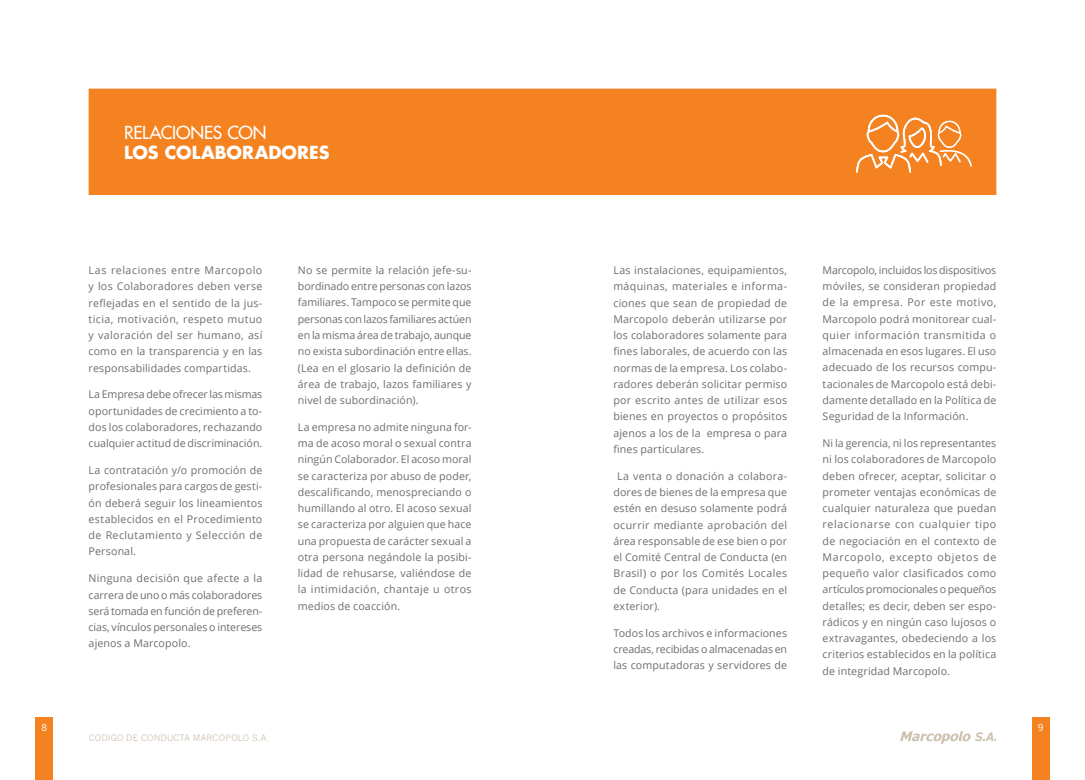
<style>
.page{position:relative;width:1085px;height:780px;background:#fff}
.page>*{position:absolute;margin:0;border:0;box-sizing:border-box;transform-origin:0 0}
.t1{font:700 17.5px "Futura Std";color:#fff}
.t2{font:500 17.5px "Futura Std";letter-spacing:-.015em;color:#fff}
.t3{font:10.62px/16.2px "Open Sans";letter-spacing:.015em;color:#6c6d70;text-align:justify}
.t4{font:10px "Open Sans";color:#fff}
.t5{font:8.75px "News Gothic";letter-spacing:.015em;color:#cdc1af}
</style>
<div class="page">
<div style="left:1031px;top:718px;width:18px;height:62px;background:#f58220"></div>
<div style="left:35px;top:718px;width:18px;height:62px;background:#f58220"></div>
<svg style="left:900px;top:731px;width:96px;height:12px"></svg>
<div style="left:89px;top:89px;width:907px;height:106px;background:#f58220"></div>
<svg style="left:855px;top:115px;width:116px;height:58px;background:#f69847"></svg>
<h1 class="t2" style="left:124px;top:122px;width:144px">RELACIONES CON</h1>
<h1 class="t1" style="left:124px;top:141px;width:207px">LOS COLABORADORES</h1>
<p class="t3" style="left:89px;top:262px;width:175px">Las relaciones entre Marcopolo y los Colaboradores deben verse reflejadas en el sentido de la jus&shy;ticia, motivación, respeto mutuo y valoración del ser humano, así como en la transparencia y en las responsabilidades compartidas.</p>
<p class="t3" style="left:89px;top:386px;width:175px">La Empresa debe ofrecer las mismas oportunidades de crecimiento a to&shy;dos los colaboradores, rechazando cualquier actitud de discriminación.</p>
<p class="t3" style="left:89px;top:462px;width:175px">La contratación y/o promoción de profesionales para cargos de gesti&shy;ón deberá seguir los lineamientos establecidos en el Procedimiento de Reclutamiento y Selección de Personal.</p>
<p class="t3" style="left:89px;top:570px;width:175px">Ninguna decisión que afecte a la carrera de uno o más colaboradores será tomada en función de preferen&shy;cias, vínculos personales o intereses ajenos a Marcopolo.</p>
<p class="t3" style="left:298px;top:262px;width:175px">No se permite la relación jefe-su&shy;bordinado entre personas con lazos familiares. Tampoco se permite que personas con lazos familiares actúen en la misma área de trabajo, aunque no exista subordinación entre ellas. (Lea en el glosario la definición de área de trabajo, lazos familiares y nivel de subordinación).</p>
<p class="t3" style="left:298px;top:418px;width:175px">La empresa no admite ninguna for&shy;ma de acoso moral o sexual contra ningún Colaborador. El acoso moral se caracteriza por abuso de poder, descalificando, menospreciando o humillando al otro. El acoso sexual se caracteriza por alguien que hace una propuesta de carácter sexual a otra persona negándole la posibi&shy;lidad de rehusarse, valiéndose de la intimidación, chantaje u otros medios de coacción.</p>
<p class="t3" style="left:613px;top:262px;width:175px">Las instalaciones, equipamientos, máquinas, materiales e informa&shy;ciones que sean de propiedad de Marcopolo deberán utilizarse por los colaboradores solamente para fines laborales, de acuerdo con las normas de la empresa. Los colabo&shy;radores deberán solicitar permiso por escrito antes de utilizar esos bienes en proyectos o propósitos ajenos a los de la empresa o para fines particulares.</p>
<p class="t3" style="left:613px;top:467px;width:175px;text-indent:4px">La venta o donación a colabora&shy;dores de bienes de la empresa que estén en desuso solamente podrá ocurrir mediante aprobación del área responsable de ese bien o por el Comité Central de Conducta (en Brasil) o por los Comités Locales de Conducta (para unidades en el exterior).</p>
<p class="t3" style="left:613px;top:624px;width:175px">Todos los archivos e informaciones creadas, recibidas o almacenadas en las computadoras y servidores de</p>
<p class="t3" style="left:822px;top:262px;width:175px">Marcopolo, incluidos los dispositivos móviles, se consideran propiedad de la empresa. Por este motivo, Marcopolo podrá monitorear cual&shy;quier información transmitida o almacenada en esos lugares. El uso adecuado de los recursos compu&shy;tacionales de Marcopolo está debi&shy;damente detallado en la Política de Seguridad de la Información.</p>
<p class="t3" style="left:822px;top:435px;width:175px">Ni la gerencia, ni los representantes ni los colaboradores de Marcopolo deben ofrecer, aceptar, solicitar o prometer ventajas económicas de cualquier naturaleza que puedan relacionarse con cualquier tipo de negociación en el contexto de Marcopolo, excepto objetos de pequeño valor clasificados como artículos promocionales o pequeños detalles; es decir, deben ser espo&shy;rádicos y en ningún caso lujosos o extravagantes, obedeciendo a los criterios establecidos en la política de integridad Marcopolo.</p>
<p class="t4" style="left:41px;top:720px;width:7px">8</p>
<p class="t4" style="left:1037px;top:720px;width:7px">9</p>
<p class="t5" style="left:89px;top:732px;width:182px">CODIGO DE CONDUCTA MARCOPOLO S.A.</p>
</div>
